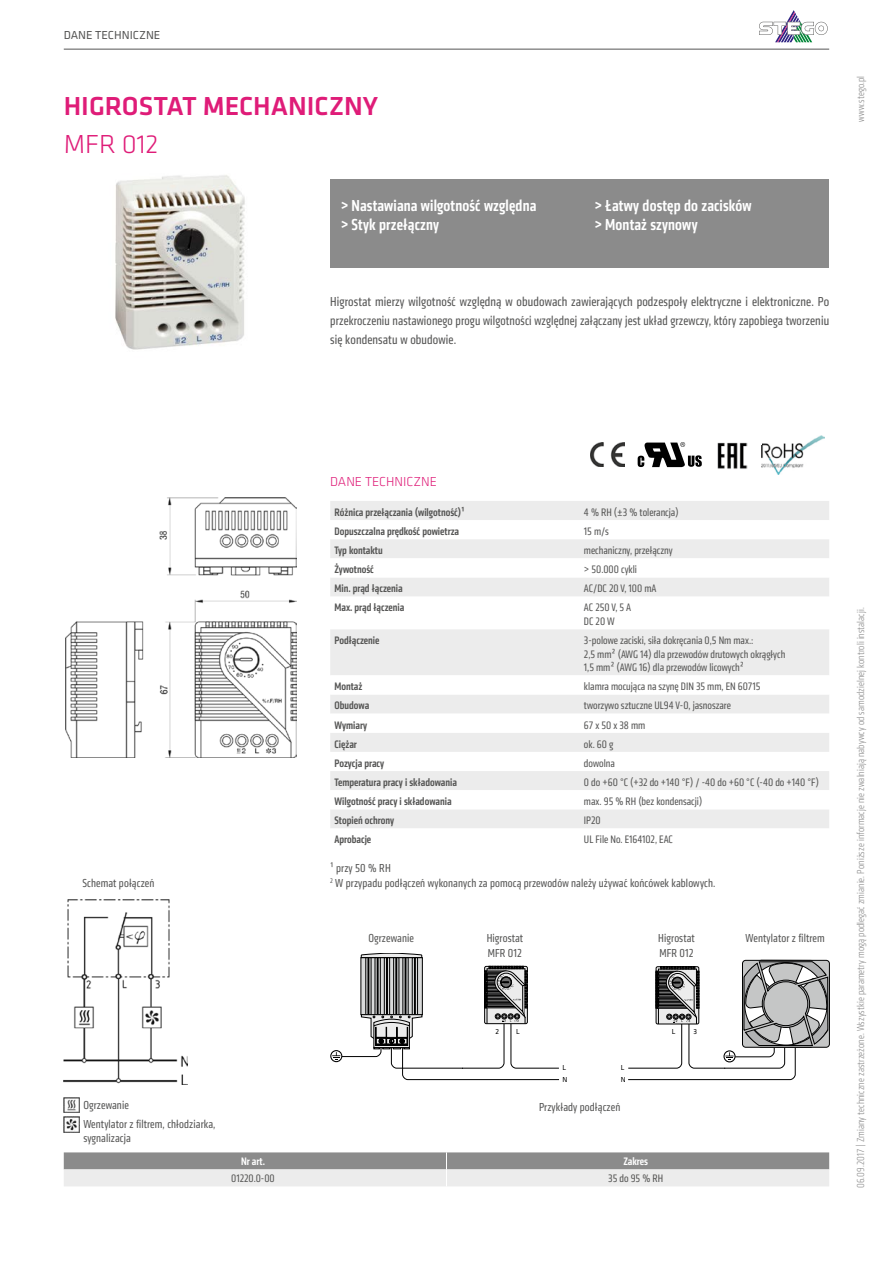
<style>
.page{position:relative;width:893px;height:1263px;background:#fff}
.page>*{position:absolute;margin:0;border:0;box-sizing:border-box;transform-origin:0 0}
.Produkttitel{font:500 27px/38.2px "Klavika";color:#df1c78}
.t1{font:500 condensed 16.5px "Klavika";letter-spacing:.01em;color:#fff}
.Produktseiten_Fließt{font:condensed 13.5px/19.2px "Klavika";letter-spacing:.01em;color:#565655;text-align:justify}
.Tabelle_Art_Nr__Über{font:300 13.5px "Klavika";color:#df1c78}
.Bildunterschrift{font:condensed 12px/15px "Klavika";letter-spacing:.01em;color:#565655}
.t2{font:12px "Klavika";color:#565655}
.Tabelle_Tech_Daten{font:condensed 11.25px/13.5px "Klavika";color:#565655}
.Tabelle_Tech_Daten-2{font:500 condensed 11.25px "Klavika";color:#565655}
.Tabelle_Art_Nr__Inha{font:condensed 11.25px "Klavika";color:#565655}
.Tabelle_Art_Nr__Kopf{font:500 condensed 11.25px "Klavika";color:#fff}
.t3{font:300 condensed 10.5px "Klavika";letter-spacing:.01em;color:#8b8b8b}
.t4{font:7.5px/11.9px "Klavika";color:#000}
.s1{font-weight:300}
</style>
<div class="page">
<hr style="left:64px;top:49px;width:765px;height:1px;background:#565655">
<img style="left:115px;top:175px;width:130px;height:175px">
<img style="left:65px;top:497px;width:231px;height:260px">
<img style="left:64px;top:899px;width:124px;height:186px">
<img style="left:64px;top:1097px;width:15px;height:16px">
<img style="left:64px;top:1117px;width:15px;height:15px">
<img style="left:590px;top:442px;width:34px;height:25px">
<svg style="left:638px;top:442px;width:64px;height:25px"></svg>
<img style="left:717px;top:442px;width:31px;height:27px">
<img style="left:761px;top:436px;width:64px;height:38px">
<svg style="left:363px;top:959px;width:57px;height:7px"></svg>
<div style="left:368px;top:957px;width:1px;height:58px;border:1px solid #000"></div>
<div style="left:377px;top:957px;width:1px;height:58px;border:1px solid #000"></div>
<div style="left:384px;top:957px;width:6px;height:58px;border:1px solid #000"></div>
<div style="left:386px;top:957px;width:2px;height:58px;border:1px solid #000"></div>
<div style="left:394px;top:958px;width:5px;height:57px;background:#4a4b4b"></div>
<div style="left:393px;top:957px;width:6px;height:58px;border:1px solid #000"></div>
<div style="left:396px;top:957px;width:1px;height:58px;border:1px solid #000"></div>
<div style="left:405px;top:957px;width:1px;height:58px;border:1px solid #000"></div>
<div style="left:412px;top:958px;width:6px;height:57px;background:#1b1b1b"></div>
<div style="left:412px;top:957px;width:6px;height:58px;border:1px solid #000"></div>
<div style="left:414px;top:957px;width:1px;height:58px;border:1px solid #000"></div>
<svg style="left:361px;top:953px;width:61px;height:5px"></svg>
<svg style="left:330px;top:966px;width:229px;height:114px"></svg>
<svg style="left:628px;top:960px;width:201px;height:120px"></svg>
<svg style="left:64px;top:1152px;width:765px;height:34px;background:#bcbcbc"></svg>
<div style="left:330px;top:501px;width:499px;height:19px;background:#ececec"></div>
<svg style="left:330px;top:539px;width:499px;height:289px;fill:#ececec"></svg>
<div style="left:330px;top:180px;width:499px;height:88px;background:#8b8b8b"></div>
<svg style="left:775px;top:42px;width:38px;height:1px"></svg>
<svg style="left:759px;top:10px;width:69px;height:32px"></svg>
<p class="t2" style="left:65px;top:27px;width:155px">KATALOG PRODUKTÓW STEGO</p>
<p class="t2" style="left:64px;top:27px;width:98px">DANE TECHNICZNE</p>
<p class="Produkttitel" style="left:64px;top:86px;width:316px">HIGROSTAT MECHANICZNY<br><span class="s1">MFR 012</span></p>
<p class="t1" style="left:341px;top:195px;width:197px">&gt; Nastawiana wilgotność względna</p>
<p class="t1" style="left:341px;top:214px;width:100px">&gt; Styk przełączny</p>
<p class="t1" style="left:595px;top:195px;width:158px">&gt; Łatwy dostęp do zacisków</p>
<p class="t1" style="left:595px;top:214px;width:104px">&gt; Montaż szynowy</p>
<p class="Produktseiten_Fließt" style="left:330px;top:292px;width:500px">Higrostat mierzy wilgotność względną w obudowach zawierających podzespoły elektryczne i elektroniczne. Po przekroczeniu nastawionego progu wilgotności względnej załączany jest układ grzewczy, który zapobiega tworzeniu się kondensatu w obudowie.</p>
<p class="t3" style="left:855px;top:122px;width:47px;rotate:-90deg">www.stego.pl</p>
<p class="Bildunterschrift" style="left:82px;top:875px;width:73px">Schemat połączeń</p>
<p class="Tabelle_Art_Nr__Über" style="left:330px;top:474px;width:108px">DANE TECHNICZNE</p>
<p class="Tabelle_Tech_Daten-2" style="left:334px;top:505px;width:132px">Różnica przełączania (wilgotność)¹</p>
<p class="Tabelle_Tech_Daten" style="left:584px;top:505px;width:96px">4 % RH (±3 % tolerancja)</p>
<p class="Tabelle_Tech_Daten-2" style="left:334px;top:524px;width:126px">Dopuszczalna prędkość powietrza</p>
<p class="Tabelle_Tech_Daten" style="left:584px;top:524px;width:26px">15 m/s</p>
<p class="Tabelle_Tech_Daten-2" style="left:334px;top:543px;width:50px">Typ kontaktu</p>
<p class="Tabelle_Tech_Daten" style="left:584px;top:544px;width:90px">mechaniczny, przełączny</p>
<p class="Tabelle_Tech_Daten-2" style="left:334px;top:562px;width:41px">Żywotność</p>
<p class="Tabelle_Tech_Daten" style="left:584px;top:563px;width:55px">&gt; 50.000 cykli</p>
<p class="Tabelle_Tech_Daten-2" style="left:334px;top:581px;width:70px">Min. prąd łączenia</p>
<p class="Tabelle_Tech_Daten" style="left:584px;top:582px;width:74px">AC/DC 20 V, 100 mA</p>
<p class="Tabelle_Tech_Daten-2" style="left:334px;top:601px;width:71px">Max. prąd łączenia</p>
<p class="Tabelle_Tech_Daten" style="left:584px;top:601px;width:49px">AC 250 V, 5 A<br>DC 20 W</p>
<p class="Tabelle_Tech_Daten-2" style="left:334px;top:633px;width:46px">Podłączenie</p>
<p class="Tabelle_Tech_Daten" style="left:584px;top:634px;width:203px">3-polowe zaciski, siła dokręcania 0,5 Nm max.:<br>2,5 mm² (AWG 14) dla przewodów drutowych okrągłych<br>1,5 mm² (AWG 16) dla przewodów licowych²</p>
<p class="Tabelle_Tech_Daten-2" style="left:334px;top:679px;width:29px">Montaż</p>
<p class="Tabelle_Tech_Daten" style="left:584px;top:680px;width:178px">klamra mocująca na szynę DIN 35 mm, EN 60715</p>
<p class="Tabelle_Tech_Daten-2" style="left:334px;top:699px;width:36px">Obudowa</p>
<p class="Tabelle_Tech_Daten" style="left:584px;top:699px;width:148px">tworzywo sztuczne UL94 V-0, jasnoszare</p>
<p class="Tabelle_Tech_Daten-2" style="left:334px;top:718px;width:34px">Wymiary</p>
<p class="Tabelle_Tech_Daten" style="left:584px;top:718px;width:63px">67 x 50 x 38 mm</p>
<p class="Tabelle_Tech_Daten-2" style="left:334px;top:737px;width:24px">Ciężar</p>
<p class="Tabelle_Tech_Daten" style="left:584px;top:737px;width:31px">ok. 60 g</p>
<p class="Tabelle_Tech_Daten-2" style="left:334px;top:756px;width:51px">Pozycja pracy</p>
<p class="Tabelle_Tech_Daten" style="left:584px;top:756px;width:32px">dowolna</p>
<p class="Tabelle_Tech_Daten-2" style="left:334px;top:775px;width:124px">Temperatura pracy i składowania</p>
<p class="Tabelle_Tech_Daten" style="left:584px;top:775px;width:237px">0 do +60 °C (+32 do +140 °F) / -40 do +60 °C (-40 do +140 °F)</p>
<p class="Tabelle_Tech_Daten-2" style="left:334px;top:794px;width:119px">Wilgotność pracy i składowania</p>
<p class="Tabelle_Tech_Daten" style="left:584px;top:795px;width:120px">max. 95 % RH (bez kondensacji)</p>
<p class="Tabelle_Tech_Daten-2" style="left:334px;top:813px;width:61px">Stopień ochrony</p>
<p class="Tabelle_Tech_Daten" style="left:584px;top:814px;width:18px">IP20</p>
<p class="Tabelle_Tech_Daten-2" style="left:334px;top:832px;width:38px">Aprobacje</p>
<p class="Tabelle_Tech_Daten" style="left:584px;top:833px;width:90px">UL File No. E164102, EAC</p>
<p class="Bildunterschrift" style="left:330px;top:860px;width:387px">¹ przy 50 % RH<br><sup>2</sup> W przypadu podłączeń wykonanych za pomocą przewodów należy używać końcówek kablowych.</p>
<p class="Bildunterschrift" style="left:368px;top:930px;width:47px">Ogrzewanie</p>
<p class="Bildunterschrift" style="left:487px;top:930px;width:38px">Higrostat</p>
<p class="Bildunterschrift" style="left:488px;top:945px;width:36px">MFR 012</p>
<p class="Bildunterschrift" style="left:658px;top:930px;width:38px">Higrostat</p>
<p class="Bildunterschrift" style="left:659px;top:945px;width:36px">MFR 012</p>
<p class="Bildunterschrift" style="left:746px;top:930px;width:81px">Wentylator z filtrem</p>
<p class="Bildunterschrift" style="left:83px;top:1098px;width:47px">Ogrzewanie</p>
<p class="Bildunterschrift" style="left:83px;top:1118px;width:134px;line-height:13.5px">Wentylator z filtrem, chłodziarka, sygnalizacja</p>
<p class="t4" style="left:496px;top:1025px;width:5px">2</p>
<p class="t4" style="left:516px;top:1025px;width:5px">L</p>
<p class="t4" style="left:672px;top:1025px;width:5px">L</p>
<p class="t4" style="left:694px;top:1025px;width:5px">3</p>
<p class="t4" style="left:563px;top:1061px;width:6px">L<br>N</p>
<p class="t4" style="left:621px;top:1061px;width:6px">L<br>N</p>
<p class="Bildunterschrift" style="left:539px;top:1099px;width:83px">Przykłady podłączeń</p>
<p class="Tabelle_Art_Nr__Kopf" style="left:241px;top:1154px;width:25px">Nr art.</p>
<p class="Tabelle_Art_Nr__Kopf" style="left:623px;top:1154px;width:26px">Zakres</p>
<p class="Tabelle_Art_Nr__Inha" style="left:231px;top:1172px;width:45px">01220.0-00</p>
<p class="Tabelle_Art_Nr__Inha" style="left:608px;top:1172px;width:57px">35 do 95 % RH</p>
<p class="t3" style="left:855px;top:1188px;width:582px;rotate:-90deg">06.09.2017 | Zmiany techniczne zastrzeżone. Wszystkie parametry mogą podlegać zmianie. Poniższe informacje nie zwalniają nabywcy od samodzielnej kontroli instalacji.</p>
</div>
